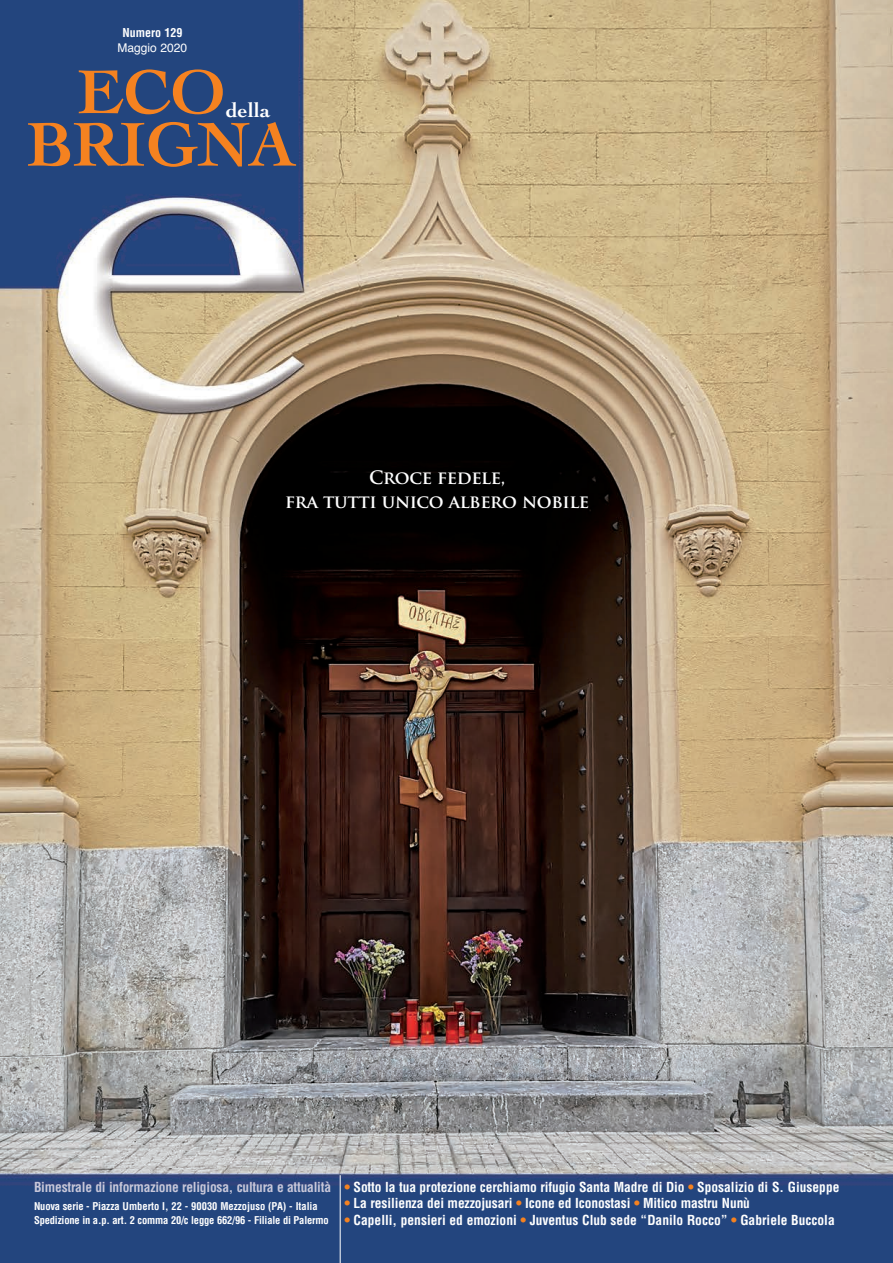
<style>
.page{position:relative;width:893px;height:1263px;background:#fff}
.page>*{position:absolute;margin:0;border:0;box-sizing:border-box;transform-origin:0 0}
.t1{font:700 64.95px "Cochin";color:#f58220}
.t2{font:700 21px "Cochin";color:#fff}
.t3{font:700 18px/24px "Trajan Pro";letter-spacing:-.025em;color:#fff;text-align:center}
.t4{font:700 condensed 13.5px "Helvetica";letter-spacing:-.01em;color:#fff}
.t5{font:12px "Helvetica";color:#fff}
.t6{font:700 condensed 12px "Helvetica";color:#fff}
.t7{font:700 condensed 10.5px/13.5px "Helvetica";letter-spacing:-.015em;color:#fff}
.s1{color:#c8c7d9}
.s2{color:#f58220}
</style>
<div class="page">
<img style="left:0;top:0;width:893px;height:1263px">
<hr style="left:340px;top:1175px;width:1px;height:88px;background:#fff">
<p class="t6" style="left:122px;top:28px;width:61px">Numero 129</p>
<p class="t5" style="left:118px;top:42px;width:71px">Maggio 2020</p>
<h1 class="t1" style="left:78px;top:54px;width:150px">ECO</h1>
<h2 class="t2" style="left:226px;top:98px;width:45px">della</h2>
<h1 class="t1" style="left:27px;top:106px;width:270px">BRIGNA</h1>
<h3 class="t3" style="left:285px;top:466px;width:306px">CROCE FEDELE,<br>FRA TUTTI UNICO ALBERO NOBILE</h3>
<p class="t4" style="left:34px;top:1181px;width:807px"><span class="s1">Bimestrale di informazione religiosa, cultura e attualità</span> <span class="s2">•</span> Sotto la tua protezione cerchiamo rifugio Santa Madre di Dio <span class="s2">•</span> Sposalizio di S. Giuseppe</p>
<p class="t4" style="left:344px;top:1198px;width:407px"><span class="s2">•</span> La resilienza dei mezzojusari <span class="s2">•</span> Icone ed Iconostasi <span class="s2">•</span> Mitico mastru Nunù</p>
<p class="t4" style="left:344px;top:1214px;width:492px"><span class="s2">•</span> Capelli, pensieri ed emozioni <span class="s2">•</span> Juventus Club sede “Danilo Rocco” <span class="s2">•</span> Gabriele Buccola</p>
<p class="t7" style="left:34px;top:1201px;width:296px">Nuova serie - Piazza Umberto I, 22 - 90030 Mezzojuso (PA) - Italia<br>Spedizione in a.p. art. 2 comma 20/c legge 662/96 - Filiale di Palermo</p>
</div>
